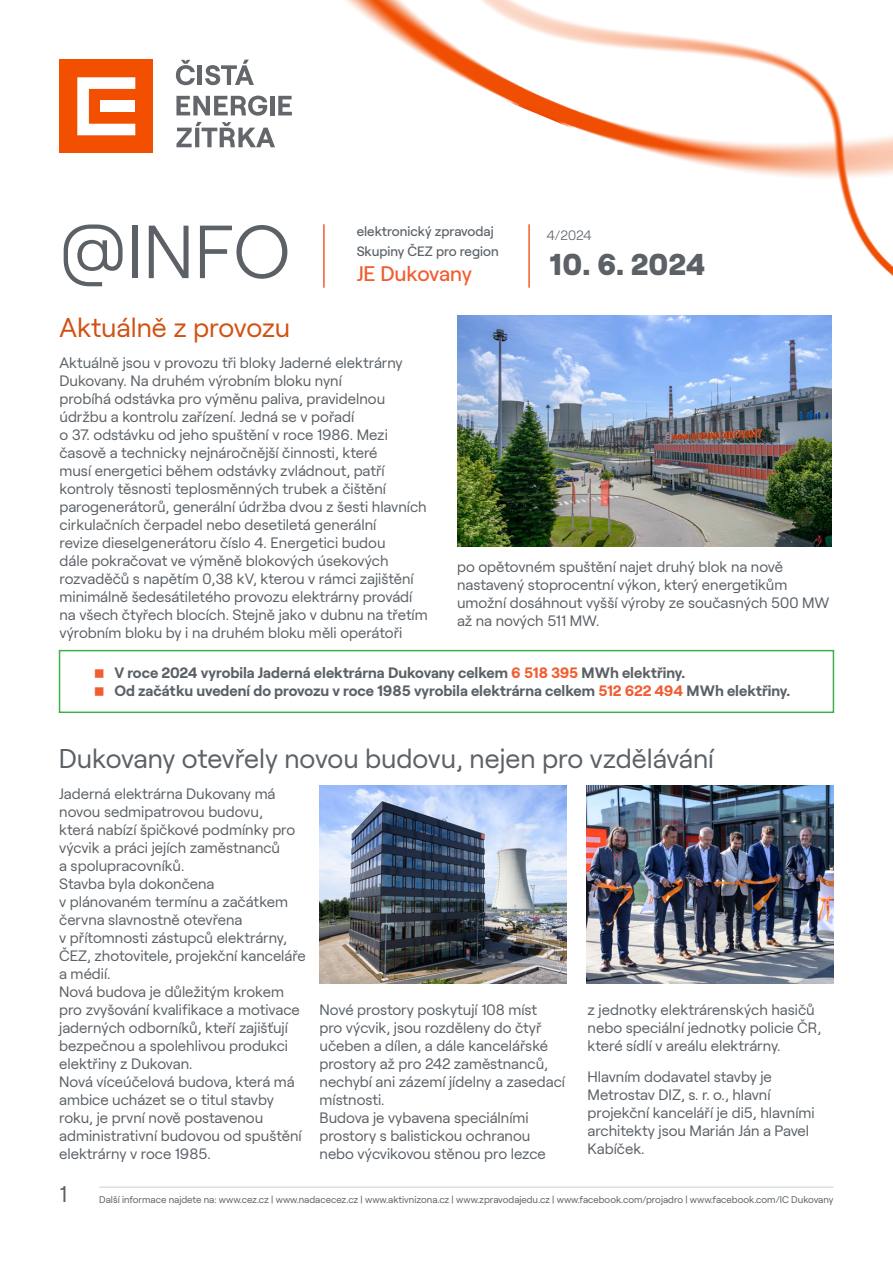
<style>
.page{position:relative;width:893px;height:1263px;background:#fff}
.page>*{position:absolute;margin:0;border:0;box-sizing:border-box;transform-origin:0 0}
.t1{font:300 75px "Roobert CEZ";color:#5b6166}
.t2{font:800 30px "Roobert CEZ";letter-spacing:.005em;color:#5b6166}
.nadpis_clanku{font:27px "Roobert CEZ";color:#5b6166}
.nadpis_clanku-2{font:27px "Roobert CEZ";color:#d35013}
.t3{font:22.5px "Roobert CEZ";color:#5b6166}
.t4{font:500 21px "Roobert CEZ";letter-spacing:-.01em;color:#f15d31}
.nadpis_clanku-3{font:15px/18px "Roobert CEZ";color:#5b6166}
.nadpis_clanku-4{font:700 15px/18px "Roobert CEZ";color:#5b6166}
.t5{font:500 13.5px/19.5px "Roobert CEZ";color:#5b6166}
.t6{font:300 13.5px "Roobert CEZ";color:#5b6166}
.t7{font:9.75px "Roobert CEZ";color:#5b6166}
.s1{color:#f15d31}
</style>
<div class="page">
<hr style="left:99px;top:1186px;width:734px;height:2px;background:#dadfe3">
<div style="left:60px;top:60px;width:93px;height:93px;background:#f24f00"></div>
<svg style="left:77px;top:77px;width:58px;height:58px"></svg>
<svg style="left:176px;top:60px;width:19px;height:25px"></svg>
<hr style="left:198px;top:65px;width:4px;height:20px;background:#63666a">
<svg style="left:205px;top:60px;width:49px;height:25px"></svg>
<svg style="left:176px;top:96px;width:86px;height:20px"></svg>
<svg style="left:176px;top:122px;width:86px;height:25px"></svg>
<img style="left:262px;top:0;width:631px;height:261px">
<hr style="left:323px;top:224px;width:2px;height:64px;background:#f15d31">
<hr style="left:528px;top:224px;width:2px;height:64px;background:#f15d31">
<img style="left:457px;top:316px;width:375px;height:230px">
<div style="left:59px;top:650px;width:775px;height:63px;border:2px solid #40ae49"></div>
<img style="left:319px;top:785px;width:247px;height:198px">
<img style="left:587px;top:785px;width:246px;height:198px">
<p class="t1" style="left:60px;top:196px;width:233px">@INFO</p>
<p class="t5" style="left:357px;top:221px;width:144px">elektronický zpravodaj<br>Skupiny ČEZ pro region</p>
<p class="t4" style="left:357px;top:258px;width:117px">JE Dukovany</p>
<p class="t6" style="left:546px;top:225px;width:47px">4/2024</p>
<p class="t2" style="left:550px;top:240px;width:158px">10. 6. 2024</p>
<p class="nadpis_clanku-2" style="left:60px;top:307px;width:232px">Aktuálně z provozu</p>
<p class="nadpis_clanku-3" style="left:60px;top:352px;width:370px">Aktuálně jsou v provozu tři bloky Jaderné elektrárny Dukovany. Na druhém výrobním bloku nyní<br>probíhá odstávka pro výměnu paliva, pravidelnou údržbu a kontrolu zařízení. Jedná se v pořadí<br>o 37. odstávku od jeho spuštění v roce 1986. Mezi časově a technicky nejnáročnější činnosti, které<br>musí energetici během odstávky zvládnout, patří kontroly těsnosti teplosměnných trubek a čištění parogenerátorů, generální údržba dvou z šesti hlavních cirkulačních čerpadel nebo desetiletá generální<br>revize dieselgenerátoru číslo 4. Energetici budou<br>dále pokračovat ve výměně blokových úsekových rozvaděčů s napětím 0,38 kV, kterou v rámci zajištění minimálně šedesátiletého provozu elektrárny provádí na všech čtyřech blocích. Stejně jako v dubnu na třetím výrobním bloku by i na druhém bloku měli operátoři</p>
<p class="nadpis_clanku-3" style="left:457px;top:556px;width:374px">po opětovném spuštění najet druhý blok na nově nastavený stoprocentní výkon, který energetikům umožní dosáhnout vyšší výroby ze současných 500 MW až na nových 511 MW.</p>
<p class="nadpis_clanku-4" style="left:114px;top:662px;width:677px">V roce 2024 vyrobila Jaderná elektrárna Dukovany celkem <span class="s1">6 518 395</span> MWh elektřiny.<br>Od začátku uvedení do provozu v roce 1985 vyrobila elektrárna celkem <span class="s1">512 622 494</span> MWh elektřiny.</p>
<p class="nadpis_clanku" style="left:59px;top:738px;width:657px">Dukovany otevřely novou budovu, nejen pro vzdělávání</p>
<p class="nadpis_clanku-3" style="left:59px;top:783px;width:248px">Jaderná elektrárna Dukovany má novou sedmipatrovou budovu,<br>která nabízí špičkové podmínky pro výcvik a práci jejích zaměstnanců<br>a spolupracovníků.<br>Stavba byla dokončena<br>v plánovaném termínu a začátkem června slavnostně otevřena<br>v přítomnosti zástupců elektrárny,<br>ČEZ, zhotovitele, projekční kanceláře a médií.<br>Nová budova je důležitým krokem pro zvyšování kvalifikace a motivace jaderných odborníků, kteří zajišťují bezpečnou a spolehlivou produkci elektřiny z Dukovan.<br>Nová víceúčelová budova, která má ambice ucházet se o titul stavby roku, je první nově postavenou administrativní budovou od spuštění elektrárny v roce 1985.</p>
<p class="nadpis_clanku-3" style="left:319px;top:999px;width:247px">Nové prostory poskytují 108 míst<br>pro výcvik, jsou rozděleny do čtyř učeben a dílen, a dále kancelářské prostory až pro 242 zaměstnanců, nechybí ani zázemí jídelny a zasedací místnosti.<br>Budova je vybavena speciálními prostory s balistickou ochranou nebo výcvikovou stěnou pro lezce</p>
<p class="nadpis_clanku-3" style="left:588px;top:999px;width:235px">z jednotky elektrárenských hasičů nebo speciální jednotky policie ČR, které sídlí v areálu elektrárny.</p>
<p class="nadpis_clanku-3" style="left:588px;top:1066px;width:229px">Hlavním dodavatel stavby je<br>Metrostav DIZ, s. r. o., hlavní projekční kanceláří je di5, hlavními architekty jsou Marián Ján a Pavel<br>Kabíček.</p>
<p class="t3" style="left:60px;top:1177px;width:9px">1</p>
<p class="t7" style="left:99px;top:1192px;width:736px">Další informace najdete na: www.cez.cz | www.nadacecez.cz | www.aktivnizona.cz | www.zpravodajedu.cz | www.facebook.com/projadro | www.facebook.com/IC Dukovany</p>
</div>
